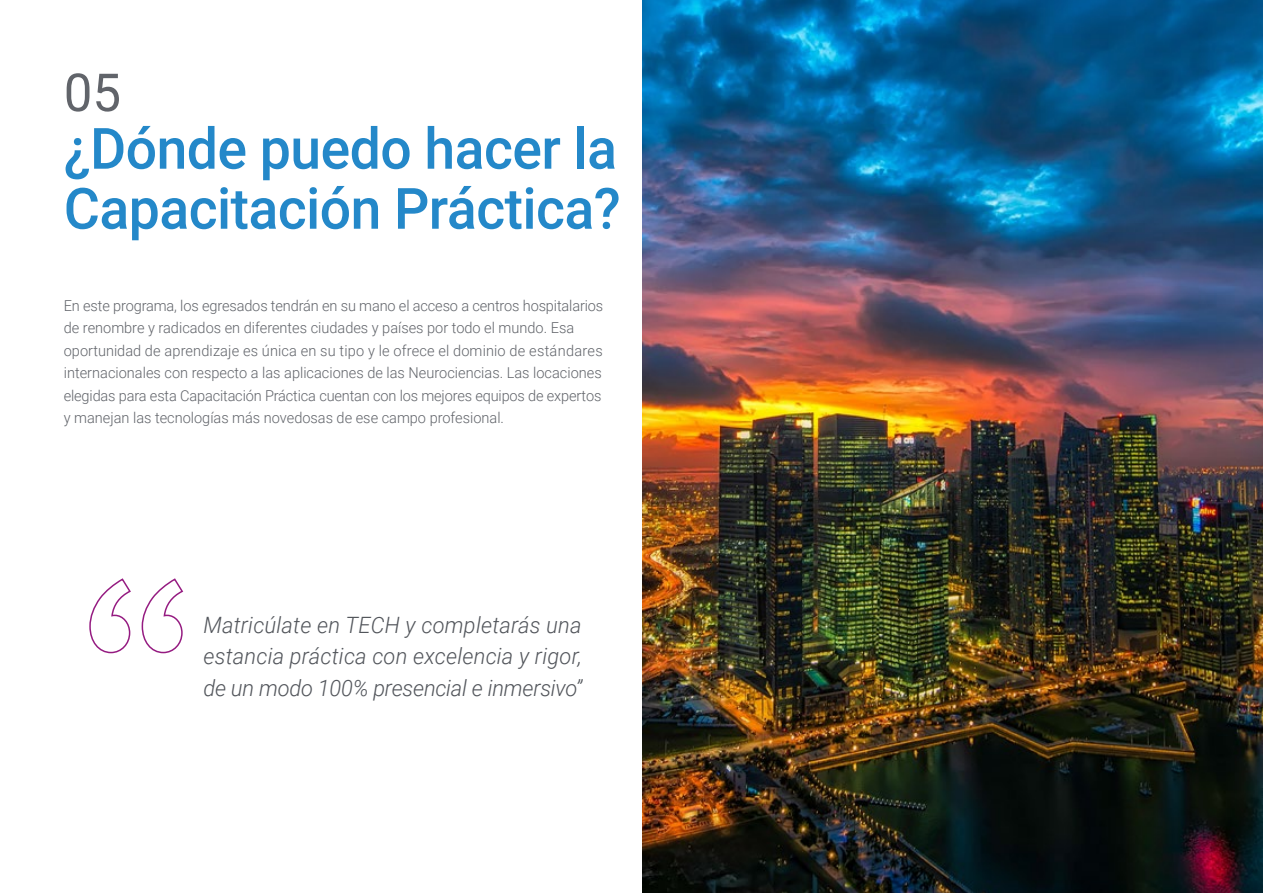
<style>
.page{position:relative;width:1263px;height:893px;background:#fff}
.page>*{position:absolute;margin:0;border:0;box-sizing:border-box;transform-origin:0 0}
.t1{font:500 57px/60px "Roboto";letter-spacing:-.01em;color:#2488c9}
.t2{font:52.5px "Roboto";color:#61646a}
.t3{font:italic 300 22.5px/31.5px "Roboto";letter-spacing:-.01em;color:#52555b;text-align:justify}
.t4{font:300 15px/22.5px "Roboto";color:#61646a}
</style>
<div class="page">
<svg style="left:89px;top:578px;width:95px;height:76px"></svg>
<img style="left:642px;top:0;width:621px;height:893px">
<h2 class="t2" style="left:64px;top:56px;width:59px">05</h2>
<h1 class="t1" style="left:64px;top:116px;width:558px">¿Dónde puedo hacer la<br>Capacitación Práctica?</h1>
<p class="t4" style="left:64px;top:293px;width:541px">En este programa, los egresados tendrán en su mano el acceso a centros hospitalarios de renombre y radicados en diferentes ciudades y países por todo el mundo. Esa oportunidad de aprendizaje es única en su tipo y le ofrece el dominio de estándares internacionales con respecto a las aplicaciones de las Neurociencias. Las locaciones elegidas para esta Capacitación Práctica cuentan con los mejores equipos de expertos y manejan las tecnologías más novedosas de ese campo profesional.</p>
<h3 class="t3" style="left:203px;top:608px;width:380px">Matricúlate en TECH y completarás una estancia práctica con excelencia y rigor, de un modo 100% presencial e inmersivo”</h3>
</div>
